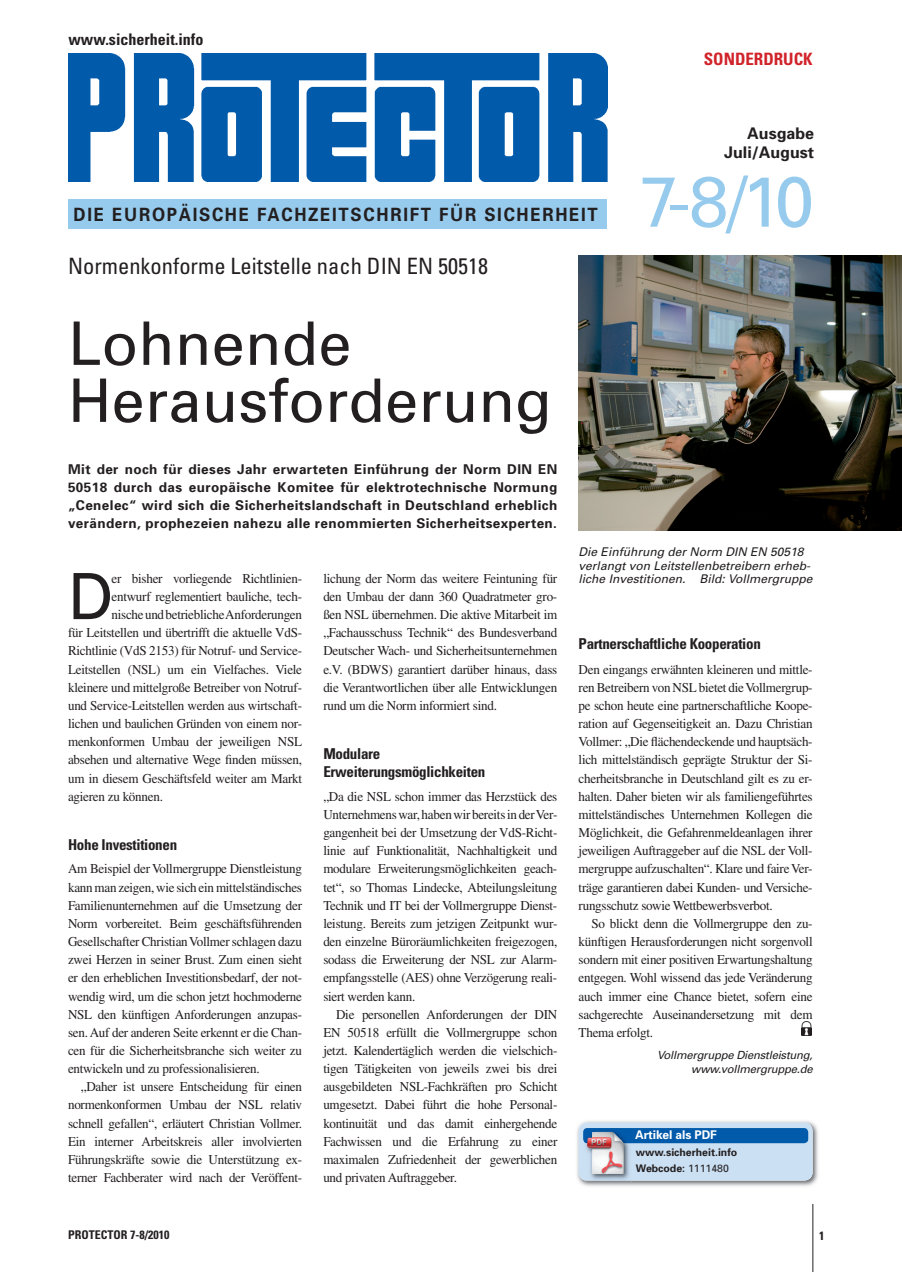
<style>
.page{position:relative;width:902px;height:1272px;background:#fff}
.page>*{position:absolute;margin:0;border:0;box-sizing:border-box;transform-origin:0 0}
.t1{font:70.8px "Univers";color:#97cbed}
.t2{font:63.75px "Univers";color:#231f20}
.t3{font:60px/57px "Univers";color:#231f20}
.t4{font:condensed 22.5px "Univers";color:#231f20}
.t5{font:700 18.3px "Univers";letter-spacing:.1em;color:#231f20;scale:.92 1}
.t6{font:700 condensed 16.95px "Univers";color:#d1232a}
.t7{font:700 condensed 16.05px "Univers";color:#231f20}
.t8{font:700 16.05px/19.2px "Univers";color:#231f20;text-align:right}
.t9{font:700 condensed 15px/18px "Univers";letter-spacing:-.02em;color:#231f20}
.t10{font:13.5px/18.1px "Times";letter-spacing:-.02em;color:#231f20;text-align:justify}
.t11{font:700 13.5px/18.1px "Univers";letter-spacing:.03em;color:#231f20;text-align:justify}
.t12{font:italic 12px/13.5px "Univers";color:#231f20}
.t13{font:700 condensed 12px "Univers";color:#231f20}
.t14{font:700 12px "Univers";letter-spacing:-.01em;color:#fff}
.t15{font:italic 11.25px/13.5px "Univers";letter-spacing:-.02em;color:#231f20;text-align:right}
.t16{font:700 10.5px/16.5px "Univers";color:#231f20}
.s1{font-weight:400}
</style>
<div class="page">
<hr style="left:812px;top:1203px;width:1px;height:68px;background:#231f20">
<img style="left:578px;top:256px;width:323px;height:274px">
<img style="left:801px;top:1021px;width:10px;height:14px">
<img style="left:577px;top:1121px;width:241px;height:66px">
<div style="left:578px;top:1122px;width:234px;height:58px;background:#cbe0f3;border-radius:8px"></div>
<div style="left:583px;top:1127px;width:225px;height:16px;background:#015aaa;border-radius:4px"></div>
<img style="left:584px;top:1143px;width:47px;height:38px">
<img style="left:584px;top:1128px;width:43px;height:15px">
<img style="left:587px;top:1131px;width:36px;height:43px">
<div style="left:68px;top:199px;width:538px;height:29px;background:#97cbed"></div>
<img style="left:68px;top:53px;width:539px;height:128px">
<p class="t7" style="left:68px;top:30px;width:136px">www.sicherheit.info</p>
<h3 class="t5" style="left:74px;top:203px;width:571px">DIE EUROPÄISCHE FACHZEITSCHRIFT FÜR SICHERHEIT</h3>
<h3 class="t4" style="left:68px;top:252px;width:421px">Normenkonforme Leitstelle nach DIN EN 50518</h3>
<h3 class="t3" style="left:68px;top:314px;width:485px">Lohnende<br>Herausforderung</h3>
<p class="t11" style="left:68px;top:459px;width:490px">Mit der noch für dieses Jahr erwarteten Einführung der Norm DIN EN 50518 durch das europäische Komitee für elektrotechnische Normung „Cenelec“ wird sich die Sicherheitslandschaft in Deutschland erheblich verändern, prophezeien nahezu alle renommierten Sicherheitsexperten.</p>
<p class="t6" style="left:703px;top:48px;width:110px">SONDERDRUCK</p>
<p class="t8" style="left:724px;top:123px;width:92px">Ausgabe<br>Juli/August</p>
<h1 class="t1" style="left:640px;top:157px;width:175px">7-8/10</h1>
<h2 class="t2" style="left:68px;top:557px;width:46px">D</h2>
<p class="t10" style="left:111px;top:569px;width:192px">er bisher vorliegende Richtlinien-</p>
<p class="t10" style="left:111px;top:587px;width:192px">entwurf reglementiert bauliche, tech-</p>
<p class="t10" style="left:111px;top:605px;width:192px">nische und betriebliche Anforderungen</p>
<p class="t10" style="left:68px;top:623px;width:235px">für Leitstellen und übertrifft die aktuelle VdS-</p>
<p class="t10" style="left:68px;top:641px;width:235px">Richtlinie (VdS 2153) für Notruf- und Service-</p>
<p class="t10" style="left:68px;top:660px;width:235px">Leitstellen (NSL) um ein Vielfaches. Viele</p>
<p class="t10" style="left:68px;top:678px;width:235px">kleinere und mittelgroße Betreiber von Notruf-</p>
<p class="t10" style="left:68px;top:696px;width:235px">und Service-Leitstellen werden aus wirtschaft-</p>
<p class="t10" style="left:68px;top:714px;width:235px">lichen und baulichen Gründen von einem nor-</p>
<p class="t10" style="left:68px;top:732px;width:235px">menkonformen Umbau der jeweiligen NSL</p>
<p class="t10" style="left:68px;top:750px;width:235px">absehen und alternative Wege finden müssen,</p>
<p class="t10" style="left:68px;top:768px;width:235px">um in diesem Geschäftsfeld weiter am Markt</p>
<p class="t10" style="left:68px;top:787px;width:96px">agieren zu können.</p>
<p class="t9" style="left:68px;top:835px;width:111px">Hohe Investitionen</p>
<p class="t10" style="left:68px;top:859px;width:235px">Am Beispiel der Vollmergruppe Dienstleistung kann man zeigen, wie sich ein mittelständisches Familienunternehmen auf die Umsetzung der Norm vorbereitet. Beim geschäftsführenden Gesellschafter Christian Vollmer schlagen dazu zwei Herzen in seiner Brust. Zum einen sieht er den erheblichen Investitionsbedarf, der not&shy;wendig wird, um die schon jetzt hochmoderne NSL den künftigen Anforderungen anzupas&shy;sen. Auf der anderen Seite erkennt er die Chan&shy;cen für die Sicherheitsbranche sich weiter zu entwickeln und zu professionalisieren.</p>
<p class="t10" style="left:68px;top:1077px;width:235px;text-indent:13px">„Daher ist unsere Entscheidung für einen normenkonformen Umbau der NSL relativ schnell gefallen“, erläutert Christian Vollmer.<br>Ein interner Arbeitskreis aller involvierten Führungskräfte sowie die Unterstützung ex&shy;terner Fachberater wird nach der Veröffent-</p>
<p class="t10" style="left:323px;top:569px;width:235px">lichung der Norm das weitere Feintuning für den Umbau der dann 360 Quadratmeter gro&shy;ßen NSL übernehmen. Die aktive Mitarbeit im „Fachausschuss Technik“ des Bundesverband Deutscher Wach- und Sicherheitsunternehmen e.V. (BDWS) garantiert darüber hinaus, dass die Verantwortlichen über alle Entwicklungen rund um die Norm informiert sind.</p>
<p class="t9" style="left:323px;top:744px;width:163px">Modulare<br>Erweiterungsmöglichkeiten</p>
<p class="t10" style="left:323px;top:787px;width:235px">„Da die NSL schon immer das Herzstück des Unternehmens war, haben wir bereits in der Ver&shy;gangenheit bei der Umsetzung der VdS-Richt&shy;linie auf Funktionalität, Nachhaltigkeit und modulare Erweiterungsmöglichkeiten geach&shy;tet“, so Thomas Lindecke, Abteilungsleitung Technik und IT bei der Vollmergruppe Dienst&shy;leistung. Bereits zum jetzigen Zeitpunkt wur&shy;den einzelne Büroräumlichkeiten freigezogen, sodass die Erweiterung der NSL zur Alarm&shy;empfangsstelle (AES) ohne Verzögerung reali&shy;siert werden kann.</p>
<p class="t10" style="left:323px;top:1004px;width:235px;text-indent:13px">Die personellen Anforderungen der DIN EN 50518 erfüllt die Vollmergruppe schon jetzt. Kalendertäglich werden die vielschich&shy;tigen Tätigkeiten von jeweils zwei bis drei ausgebildeten NSL-Fachkräften pro Schicht umgesetzt. Dabei führt die hohe Personal&shy;kontinuität und das damit einhergehende Fachwissen und die Erfahrung zu einer maximalen Zufriedenheit der gewerblichen und privaten Auftraggeber.</p>
<p class="t12" style="left:578px;top:545px;width:235px">Die Einführung der Norm DIN EN 50518 verlangt von Leitstellenbetreibern erheb&shy;liche Investitionen. Bild: Vollmergruppe</p>
<p class="t9" style="left:578px;top:634px;width:184px">Partnerschaftliche Kooperation</p>
<p class="t10" style="left:578px;top:660px;width:235px">Den eingangs erwähnten kleineren und mittle&shy;ren Betreibern von NSL bietet die Vollmergrup&shy;pe schon heute eine partnerschaftliche Koope&shy;ration auf Gegenseitigkeit an. Dazu Christian Vollmer: „Die flächendeckende und hauptsäch&shy;lich mittelständisch geprägte Struktur der Si&shy;cherheitsbranche in Deutschland gilt es zu er&shy;halten. Daher bieten wir als familiengeführtes mittelständisches Unternehmen Kollegen die Möglichkeit, die Gefahrenmeldeanlagen ihrer jeweiligen Auftraggeber auf die NSL der Voll&shy;mergruppe aufzuschalten“. Klare und faire Ver&shy;träge garantieren dabei Kunden- und Versiche&shy;rungsschutz sowie Wettbewerbsverbot.</p>
<p class="t10" style="left:578px;top:914px;width:235px;text-indent:13px">So blickt denn die Vollmergruppe den zu&shy;künftigen Herausforderungen nicht sorgenvoll sondern mit einer positiven Erwartungshaltung entgegen. Wohl wissend das jede Veränderung auch immer eine Chance bietet, sofern eine sachgerechte Auseinandersetzung mit dem Thema erfolgt.</p>
<p class="t15" style="left:657px;top:1048px;width:157px">Vollmergruppe Dienstleistung, www.vollmergruppe.de</p>
<p class="t14" style="left:635px;top:1127px;width:83px">Artikel als PDF</p>
<p class="t16" style="left:635px;top:1143px;width:103px">www.sicherheit.info<br>Webcode: <span class="s1">1111480</span></p>
<p class="t13" style="left:68px;top:1227px;width:103px">PROTECTOR 7-8/2010</p>
<p class="t13" style="left:819px;top:1227px;width:7px">1</p>
</div>
